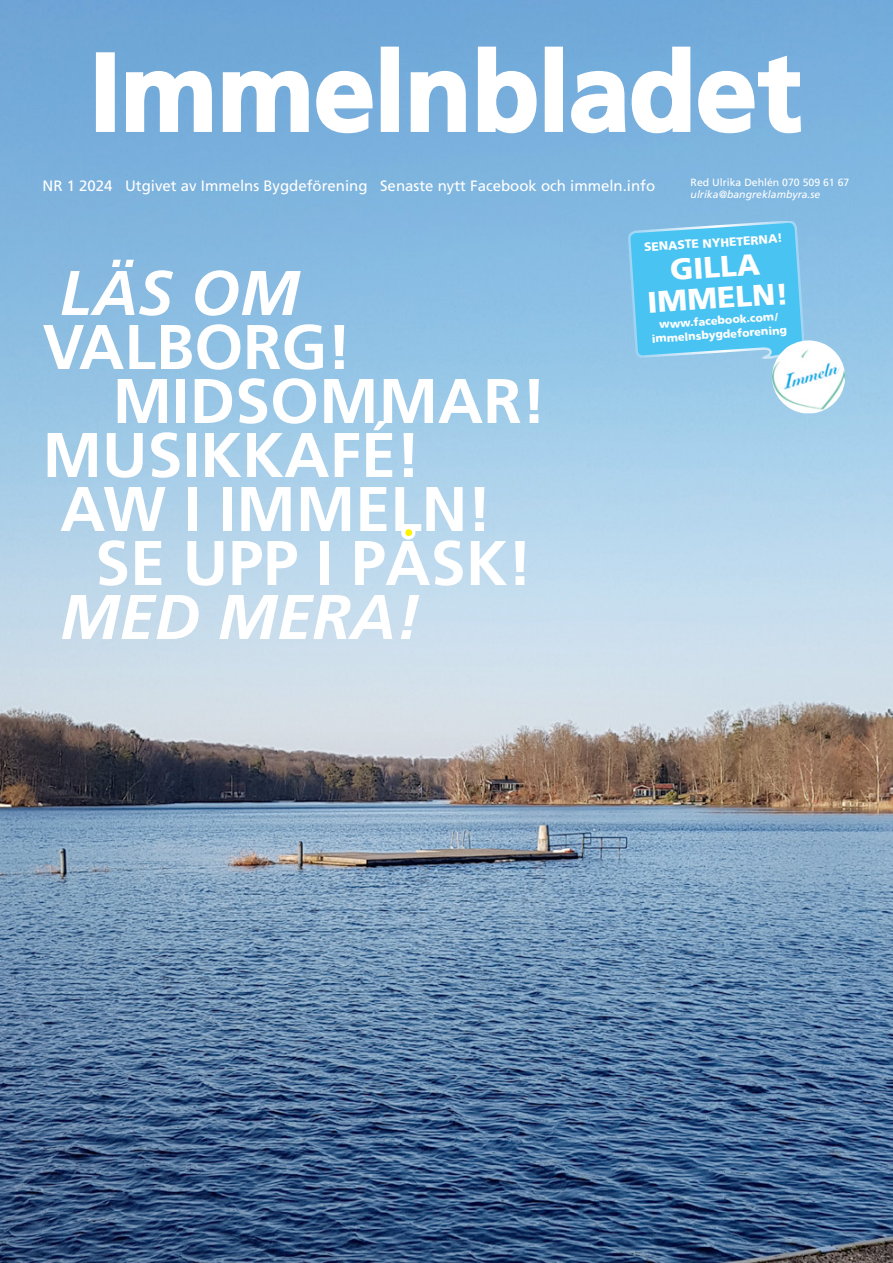
<style>
.page{position:relative;width:893px;height:1263px;background:#fff}
.page>*{position:absolute;margin:0;border:0;box-sizing:border-box;transform-origin:0 0}
.t1{font:700 108.9px "Frutiger";color:#fff}
.t2{font:700 63px "Frutiger";color:#fff}
.t3{font:italic 700 63px "Frutiger";color:#fff}
.t4{font:900 29.85px/31px "Frutiger";color:#fff;text-align:center}
.t5{font:15px "Frutiger";color:#fff}
.t6{font:900 12px "Frutiger";color:#fff}
.t7{font:900 11.1px/14px "Frutiger";color:#fff;text-align:center}
.t8{font:10.5px "Frutiger";color:#fff}
.t9{font:italic 10.5px "Frutiger";color:#fff}
</style>
<div class="page">
<img style="left:0;top:0;width:893px;height:1263px">
<div style="left:96px;top:52px;width:19px;height:80px;border:4px solid #fff"></div>
<svg style="left:124px;top:69px;width:90px;height:65px"></svg>
<svg style="left:221px;top:69px;width:153px;height:66px"></svg>
<div style="left:381px;top:47px;width:18px;height:85px;border:4px solid #fff"></div>
<svg style="left:409px;top:69px;width:59px;height:65px"></svg>
<svg style="left:476px;top:45px;width:62px;height:90px"></svg>
<div style="left:545px;top:47px;width:18px;height:85px;border:4px solid #fff"></div>
<svg style="left:569px;top:45px;width:234px;height:90px"></svg>
<svg style="left:629px;top:221px;width:175px;height:139px"></svg>
<img style="left:772px;top:340px;width:73px;height:73px">
<div style="left:404px;top:527px;width:10px;height:11px;background:#fff200;border-radius:50%"></div>
<div style="left:402px;top:526px;width:13px;height:13px;border:3px solid #fff;border-radius:50%"></div>
<h1 class="t1" style="left:90px;top:28px;width:712px">Immelnbladet</h1>
<p class="t5" style="left:43px;top:177px;width:614px">NR 1 2024 Utgivet av Immelns Bygdeförening Senaste nytt Facebook och immeln.info</p>
<p class="t8" style="left:691px;top:176px;width:160px">Red Ulrika Dehlén 070 509 61 67</p>
<p class="t9" style="left:691px;top:189px;width:131px">ulrika@bangreklambyra.se</p>
<h2 class="t3" style="left:60px;top:256px;width:241px">LÄS OM</h2>
<h2 class="t2" style="left:43px;top:310px;width:311px">VALBORG!</h2>
<h2 class="t2" style="left:113px;top:364px;width:435px">MIDSOMMAR!</h2>
<h2 class="t2" style="left:43px;top:418px;width:380px">MUSIKKAFÉ!</h2>
<h2 class="t2" style="left:60px;top:472px;width:433px">AW I IMMELN!</h2>
<h2 class="t2" style="left:95px;top:526px;width:439px">SE UPP I PÅSK!</h2>
<h2 class="t3" style="left:60px;top:580px;width:362px">MED MERA!</h2>
<p class="t6" style="left:644px;top:240px;width:140px;rotate:-4deg">SENASTE NYHETERNA!</p>
<h3 class="t4" style="left:644px;top:256px;width:143px;rotate:-4deg">GILLA<br>IMMELN!</h3>
<p class="t7" style="left:650px;top:318px;width:137px;rotate:-4deg">www.facebook.com/ immelnsbygdeforening</p>
</div>
